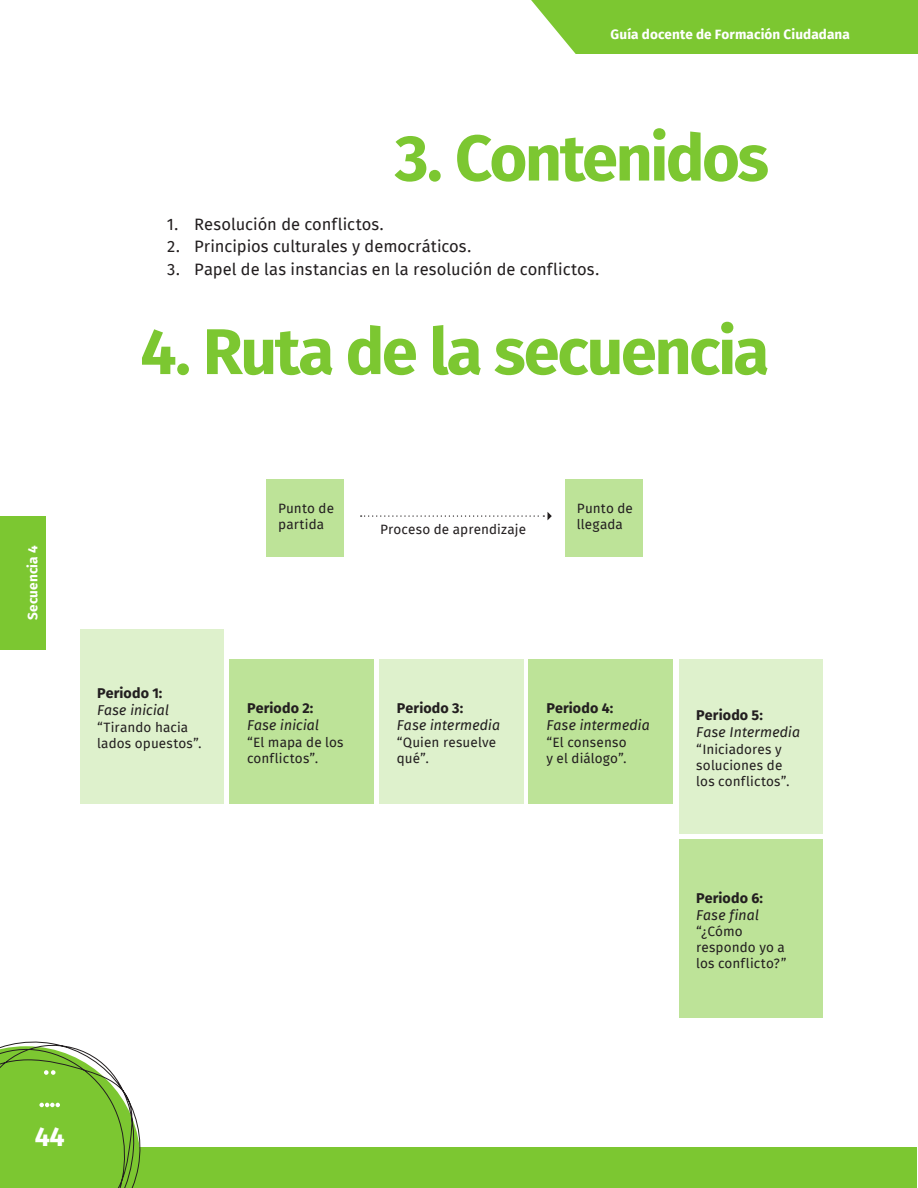
<style>
.page{position:relative;width:918px;height:1188px;background:#fff}
.page>*{position:absolute;margin:0;border:0;box-sizing:border-box;transform-origin:0 0}
.Título_1{font:700 64.65px "Fira Sans";letter-spacing:-.04em;color:#7cc731}
.Título_1-2{font:700 27px "Fira Sans";color:#fff}
.VIÑETAS_USAR_1{font:16.5px "Fira Sans";color:#231f20}
.esquema_2{font:italic 14.25px "Fira Sans";letter-spacing:.005em;color:#231f20}
.esquema_1{font:700 14.25px "Fira Sans";letter-spacing:.005em;color:#231f20}
.esquema_3{font:13.5px/16.2px "Fira Sans";letter-spacing:.005em;color:#231f20}
.Texto_párrafo{font:13.5px/16.2px "Fira Sans";letter-spacing:.01em;color:#231f20}
.t1{font:700 13.5px "Fira Sans";letter-spacing:.01em;color:#fff}
</style>
<div class="page">
<div style="left:1px;top:1148px;width:916px;height:40px;background:#7cc731"></div>
<div style="left:531px;top:0;width:387px;height:54px;background:#7cc731"></div>
<div style="left:0;top:516px;width:45px;height:133px;background:#7cc731"></div>
<div style="left:267px;top:479px;width:77px;height:77px;background:#bde398"></div>
<div style="left:566px;top:479px;width:77px;height:77px;background:#bde398"></div>
<svg style="left:361px;top:512px;width:191px;height:8px"></svg>
<div style="left:679px;top:839px;width:144px;height:179px;background:#bde398"></div>
<div style="left:529px;top:659px;width:144px;height:145px;background:#bde398"></div>
<div style="left:379px;top:659px;width:144px;height:145px;background:#def1cc"></div>
<div style="left:80px;top:629px;width:144px;height:175px;background:#def1cc"></div>
<div style="left:679px;top:659px;width:144px;height:175px;background:#def1cc"></div>
<div style="left:229px;top:659px;width:145px;height:145px;background:#bde398"></div>
<svg style="left:0;top:1041px;width:148px;height:147px"></svg>
<p class="t1" style="left:23px;top:620px;width:76px;rotate:-90deg">Secuencia 4</p>
<p class="t1" style="left:611px;top:24px;width:241px">Guía docente de Formación Ciudadana</p>
<p class="Título_1" style="left:395px;top:113px;width:376px">3. Contenidos</p>
<p class="VIÑETAS_USAR_1" style="left:167px;top:213px;width:218px">1. Resolución de conflictos.</p>
<p class="VIÑETAS_USAR_1" style="left:167px;top:235px;width:306px">2. Principios culturales y democráticos.</p>
<p class="VIÑETAS_USAR_1" style="left:167px;top:257px;width:434px">3. Papel de las instancias en la resolución de conflictos.</p>
<p class="Título_1" style="left:140px;top:306px;width:630px">4. Ruta de la secuencia</p>
<p class="Texto_párrafo" style="left:278px;top:501px;width:58px">Punto de partida</p>
<p class="Texto_párrafo" style="left:380px;top:522px;width:148px">Proceso de aprendizaje</p>
<p class="Texto_párrafo" style="left:577px;top:501px;width:58px">Punto de llegada</p>
<p class="esquema_1" style="left:97px;top:683px;width:67px">Periodo 1:</p>
<p class="esquema_2" style="left:97px;top:700px;width:74px">Fase inicial</p>
<p class="esquema_3" style="left:97px;top:720px;width:106px">“Tirando hacia lados opuestos”.</p>
<p class="esquema_1" style="left:247px;top:698px;width:68px">Periodo 2:</p>
<p class="esquema_2" style="left:247px;top:716px;width:74px">Fase inicial</p>
<p class="esquema_3" style="left:247px;top:735px;width:98px">“El mapa de los conflictos”.</p>
<p class="esquema_1" style="left:397px;top:698px;width:68px">Periodo 3:</p>
<p class="esquema_2" style="left:397px;top:716px;width:105px">Fase intermedia</p>
<p class="esquema_3" style="left:397px;top:735px;width:101px">“Quien resuelve qué”.</p>
<p class="esquema_1" style="left:546px;top:698px;width:69px">Periodo 4:</p>
<p class="esquema_2" style="left:546px;top:716px;width:105px">Fase intermedia</p>
<p class="esquema_3" style="left:546px;top:735px;width:82px">“El consenso y el diálogo”.</p>
<p class="esquema_1" style="left:696px;top:705px;width:68px">Periodo 5:</p>
<p class="esquema_2" style="left:696px;top:723px;width:105px">Fase Intermedia</p>
<p class="esquema_3" style="left:696px;top:742px;width:95px">“Iniciadores y soluciones de los conflictos”.</p>
<p class="esquema_1" style="left:696px;top:888px;width:69px">Periodo 6:</p>
<p class="esquema_2" style="left:696px;top:905px;width:64px">Fase final</p>
<p class="Texto_párrafo" style="left:696px;top:924px;width:92px">“¿Cómo respondo yo a los conflicto?”</p>
<p class="Título_1-2" style="left:35px;top:1117px;width:31px">44</p>
</div>
